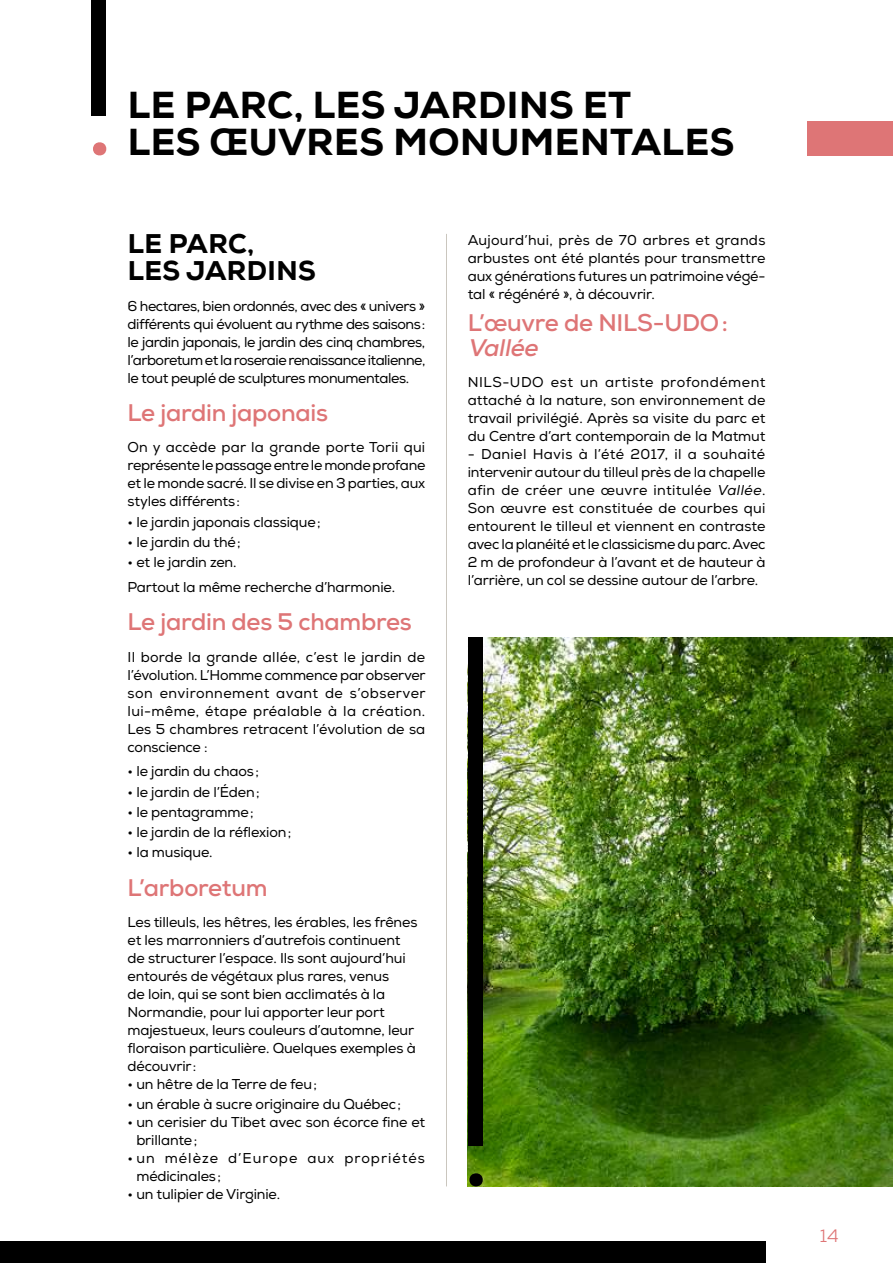
<style>
.page{position:relative;width:893px;height:1263px;background:#fff}
.page>*{position:absolute;margin:0;border:0;box-sizing:border-box;transform-origin:0 0}
.t1{font:800 37.5px/37.5px "Nexa";letter-spacing:.015em;color:#000}
.t2{font:800 27px/27px "Nexa";letter-spacing:.015em;color:#000}
.t3{font:700 24px "Nexa";letter-spacing:-.01em;color:#de7576}
.t4{font:italic 700 24px "Nexa";color:#de7576}
.t5{font:18px "Nexa";color:#de7576}
.t6{font:14.25px/18px "Nexa";letter-spacing:-.01em;color:#000;text-align:justify}
.t7{font:14.25px/18px "Nexa";letter-spacing:.07em;color:#000}
.s1{font-style:italic}
</style>
<div class="page">
<div style="left:91px;top:0;width:15px;height:115px;background:#000"></div>
<svg style="left:93px;top:142px;width:13px;height:14px"></svg>
<div style="left:808px;top:121px;width:85px;height:34px;background:#de7576"></div>
<img style="left:483px;top:638px;width:410px;height:548px">
<div style="left:468px;top:638px;width:15px;height:508px;background:#000"></div>
<svg style="left:469px;top:1186px;width:14px;height:1px"></svg>
<hr style="left:446px;top:234px;width:1px;height:952px;background:#cac6be">
<div style="left:0;top:1242px;width:765px;height:21px;background:#000"></div>
<img style="left:468px;top:637px;width:127px;height:52px">
<img style="left:638px;top:637px;width:127px;height:52px">
<img style="left:483px;top:731px;width:112px;height:124px">
<img style="left:638px;top:731px;width:127px;height:124px">
<img style="left:483px;top:897px;width:112px;height:123px">
<svg style="left:638px;top:897px;width:127px;height:123px"></svg>
<svg style="left:468px;top:1063px;width:127px;height:123px"></svg>
<svg style="left:638px;top:1063px;width:127px;height:123px"></svg>
<h1 class="t1" style="left:128px;top:86px;width:608px">LE PARC, LES JARDINS ET<br>LES ŒUVRES MONUMENTALES</h1>
<h2 class="t2" style="left:128px;top:230px;width:189px">LE PARC,<br>LES JARDINS</h2>
<p class="t6" style="left:128px;top:297px;width:299px">6 hectares, bien ordonnés, avec des « univers » différents qui évoluent au rythme des saisons: le jardin japonais, le jardin des cinq chambres, l’arboretum et la roseraie renaissance italienne, le tout peuplé de sculptures monumentales.</p>
<h3 class="t3" style="left:128px;top:397px;width:202px">Le jardin japonais</h3>
<p class="t6" style="left:128px;top:439px;width:299px">On y accède par la grande porte Torii qui représente le passage entre le monde profane et le monde sacré. Il se divise en 3 parties, aux styles différents:</p>
<p class="t6" style="left:128px;top:513px;width:195px">• le jardin japonais classique;</p>
<p class="t6" style="left:128px;top:533px;width:115px">• le jardin du thé;</p>
<p class="t6" style="left:128px;top:550px;width:269px;line-height:24.8px">• et le jardin zen.<br>Partout la même recherche d’harmonie.</p>
<h3 class="t3" style="left:128px;top:606px;width:286px">Le jardin des 5 chambres</h3>
<p class="t6" style="left:128px;top:648px;width:300px">Il borde la grande allée, c’est le jardin de l’évolution. L’Homme commence par observer son environnement avant de s’observer lui-même, étape préalable à la création.<br>Les 5 chambres retracent l’évolution de sa conscience :</p>
<p class="t6" style="left:128px;top:763px;width:133px">• le jardin du chaos;</p>
<p class="t6" style="left:128px;top:783px;width:134px">• le jardin de l’Éden;</p>
<p class="t6" style="left:128px;top:803px;width:128px">• le pentagramme;</p>
<p class="t6" style="left:128px;top:823px;width:165px">• le jardin de la réflexion;</p>
<p class="t6" style="left:128px;top:844px;width:87px">• la musique.</p>
<h3 class="t3" style="left:128px;top:872px;width:142px">L’arboretum</h3>
<p class="t6" style="left:128px;top:913px;width:291px;text-align:left">Les tilleuls, les hêtres, les érables, les frênes et les marronniers d’autrefois continuent de structurer l’espace. Ils sont aujourd’hui entourés de végétaux plus rares, venus<br>de loin, qui se sont bien acclimatés à la Normandie, pour lui apporter leur port majestueux, leurs couleurs d’automne, leur floraison particulière. Quelques exemples à découvrir:</p>
<p class="t6" style="left:128px;top:1075px;width:191px">• un hêtre de la Terre de feu;</p>
<p class="t6" style="left:128px;top:1096px;width:275px">• un érable à sucre originaire du Québec;</p>
<p class="t6" style="left:136px;top:1114px;width:290px;text-indent:-9px">• un cerisier du Tibet avec son écorce fine et brillante;</p>
<p class="t7" style="left:136px;top:1150px;width:290px;text-indent:-9px">• un mélèze d’Europe aux propriétés médicinales;</p>
<p class="t6" style="left:128px;top:1186px;width:154px">• un tulipier de Virginie.</p>
<p class="t6" style="left:468px;top:232px;width:299px">Aujourd’hui, près de 70 arbres et grands arbustes ont été plantés pour transmettre aux générations futures un patrimoine végé&shy;tal « régénéré », à découvrir.</p>
<h3 class="t3" style="left:468px;top:307px;width:262px">L’œuvre de NILS-UDO:</h3>
<h3 class="t4" style="left:468px;top:332px;width:77px">Vallée</h3>
<p class="t6" style="left:468px;top:373px;width:299px">NILS-UDO est un artiste profondément attaché à la nature, son environnement de travail privilégié. Après sa visite du parc et du Centre d’art contemporain de la Matmut</p>
<p class="t6" style="left:468px;top:445px;width:299px">- Daniel Havis à l’été 2017, il a souhaité intervenir autour du tilleul près de la chapelle afin de créer une œuvre intitulée <span class="s1">Vallée</span>.<br>Son œuvre est constituée de courbes qui entourent le tilleul et viennent en contraste avec la planéité et le classicisme du parc. Avec 2 m de profondeur à l’avant et de hauteur à l’arrière, un col se dessine autour de l’arbre.</p>
<p class="t5" style="left:820px;top:1224px;width:20px">14</p>
</div>
